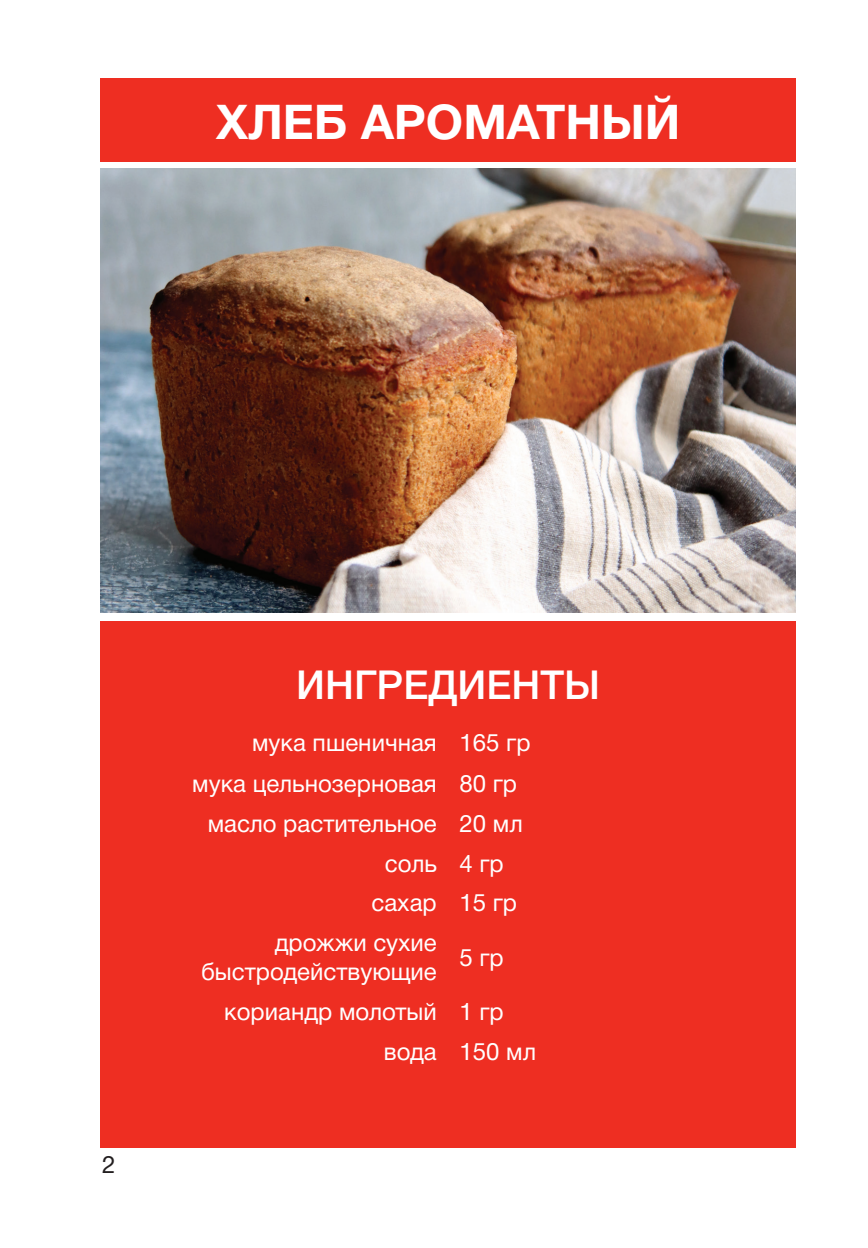
<style>
.page{position:relative;width:868px;height:1248px;background:#fff}
.page>*{position:absolute;margin:0;border:0;box-sizing:border-box;transform-origin:0 0}
.t1{font:700 48px "Helvetica Neue Cyr";color:#fff}
.t2{font:500 40px "Helvetica Neue Cyr";color:#fff}
.t3{font:24px/28.8px "Helvetica Neue Cyr";color:#fff;text-align:right}
.t4{font:24px "Helvetica Neue Cyr";color:#231f20}
</style>
<div class="page">
<img style="left:100px;top:169px;width:695px;height:443px">
<div style="left:100px;top:78px;width:695px;height:83px;background:#ee2e22"></div>
<div style="left:100px;top:621px;width:695px;height:526px;background:#ee2e22"></div>
<p class="t1" style="left:216px;top:95px;width:466px">ХЛЕБ АРОМАТНЫЙ</p>
<p class="t4" style="left:102px;top:1151px;width:15px">2</p>
<p class="t2" style="left:296px;top:662px;width:305px">ИНГРЕДИЕНТЫ</p>
<p class="t3" style="left:252px;top:728px;width:186px">мука пшеничная</p>
<p class="t3" style="left:459px;top:728px;width:73px">165 гр</p>
<p class="t3" style="left:192px;top:769px;width:246px">мука цельнозерновая</p>
<p class="t3" style="left:459px;top:769px;width:59px">80 гр</p>
<p class="t3" style="left:208px;top:809px;width:230px">масло растительное</p>
<p class="t3" style="left:459px;top:809px;width:65px">20 мл</p>
<p class="t3" style="left:385px;top:848px;width:53px">соль</p>
<p class="t3" style="left:459px;top:848px;width:46px">4 гр</p>
<p class="t3" style="left:371px;top:888px;width:67px">сахар</p>
<p class="t3" style="left:459px;top:888px;width:59px">15 гр</p>
<p class="t3" style="left:201px;top:928px;width:237px">дрожжи сухие быстродействующие</p>
<p class="t3" style="left:459px;top:942px;width:46px">5 гр</p>
<p class="t3" style="left:224px;top:997px;width:214px">кориандр молотый</p>
<p class="t3" style="left:459px;top:997px;width:46px">1 гр</p>
<p class="t3" style="left:384px;top:1036px;width:54px">вода</p>
<p class="t3" style="left:459px;top:1036px;width:78px">150 мл</p>
</div>
